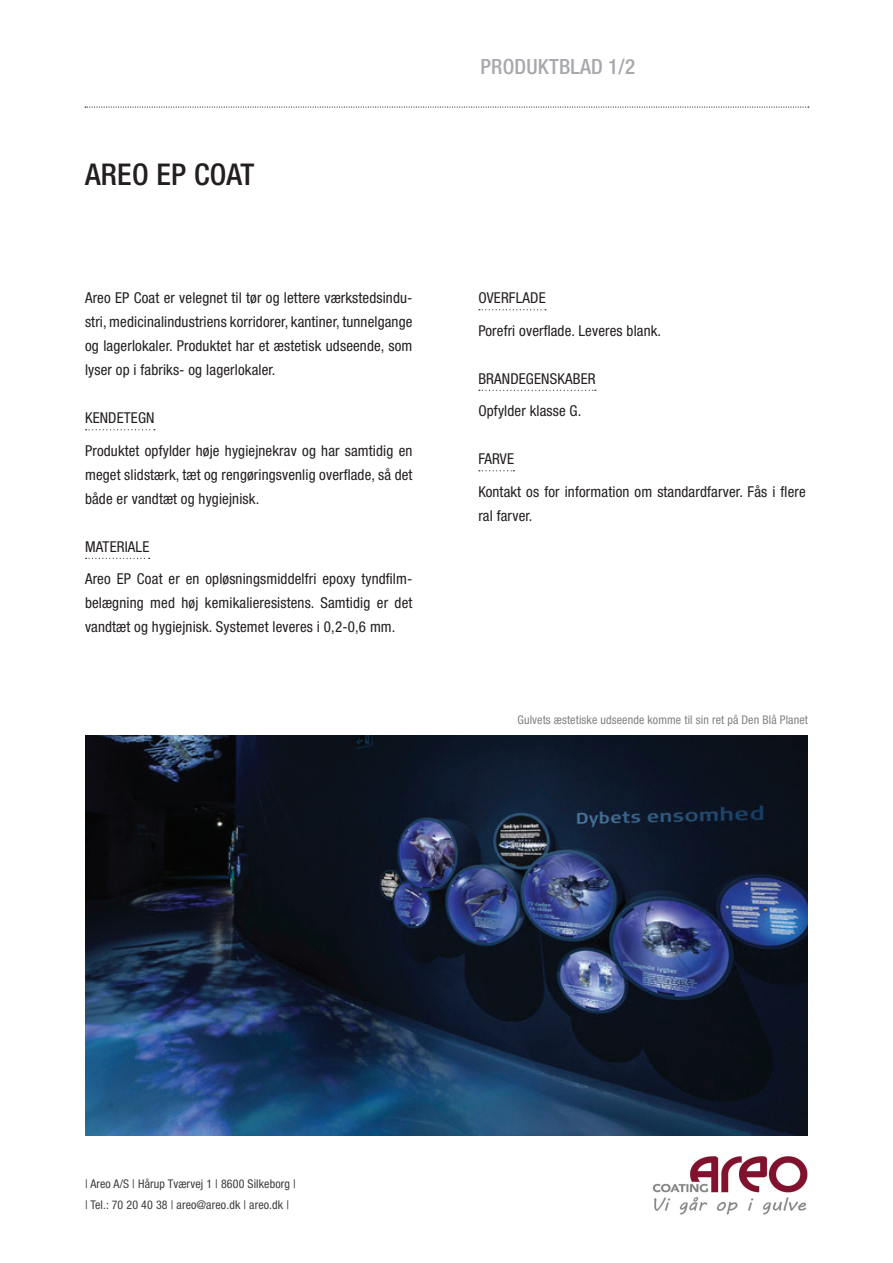
<style>
.page{position:relative;width:893px;height:1263px;background:#fff}
.page>*{position:absolute;margin:0;border:0;box-sizing:border-box;transform-origin:0 0}
.t1{font:500 condensed 30px "Helvetica Neue LT";letter-spacing:.01em;color:#231f20}
.t2{font:500 condensed 21px "Helvetica Neue LT";letter-spacing:.01em;color:#a8a9ad}
.t3{font:condensed 15px/24px "Helvetica Neue LT";letter-spacing:.01em;color:#231f20}
.t4{font:condensed 12px/21px "Helvetica Neue LT";letter-spacing:.01em;color:#3e3e3f}
.t5{font:condensed 12px "Helvetica Neue LT";letter-spacing:.01em;color:#808285}
</style>
<div class="page">
<img style="left:653px;top:1156px;width:155px;height:58px">
<svg style="left:85px;top:106px;width:724px;height:2px"></svg>
<img style="left:85px;top:736px;width:723px;height:399px">
<svg style="left:86px;top:429px;width:69px;height:1px"></svg>
<svg style="left:86px;top:558px;width:64px;height:1px"></svg>
<svg style="left:479px;top:309px;width:67px;height:1px"></svg>
<svg style="left:479px;top:390px;width:117px;height:1px"></svg>
<svg style="left:479px;top:470px;width:35px;height:1px"></svg>
<h1 class="t1" style="left:85px;top:156px;width:171px">AREO EP COAT</h1>
<p class="t3" style="left:85px;top:286px;width:329px;text-align:justify">Areo EP Coat er velegnet til tør og lettere værkstedsindu&shy;stri, medicinalindustriens korridorer, kantiner, tunnelgange og lagerlokaler. Produktet har et æstetisk udseende, som lyser op i fabriks- og lagerlokaler.</p>
<p class="t3" style="left:85px;top:401px;width:329px;line-height:32.5px">KENDETEGN<br>Produktet opfylder høje hygiejnekrav og har samtidig en</p>
<p class="t3" style="left:85px;top:462px;width:329px">meget slidstærk, tæt og rengøringsvenlig overflade, så det både er vandtæt og hygiejnisk.</p>
<p class="t3" style="left:85px;top:530px;width:329px;line-height:32.5px">MATERIALE<br>Areo EP Coat er en opløsningsmiddelfri epoxy tyndfilm-</p>
<p class="t3" style="left:85px;top:591px;width:329px">belægning med høj kemikalieresistens. Samtidig er det vandtæt og hygiejnisk. Systemet leveres i 0,2-0,6 mm.</p>
<h2 class="t2" style="left:480px;top:54px;width:156px">PRODUKTBLAD 1/2</h2>
<p class="t3" style="left:478px;top:281px;width:184px;line-height:32.5px">OVERFLADE<br>Porefri overflade. Leveres blank.</p>
<p class="t3" style="left:478px;top:362px;width:119px;line-height:32.5px">BRANDEGENSKABER<br>Opfylder klasse G.</p>
<p class="t3" style="left:478px;top:442px;width:329px;line-height:32.5px">FARVE<br>Kontakt os for information om standardfarver. Fås i flere</p>
<p class="t3" style="left:478px;top:503px;width:56px">ral farver.</p>
<p class="t5" style="left:517px;top:713px;width:292px">Gulvets æstetiske udseende komme til sin ret på Den Blå Planet</p>
<p class="t4" style="left:85px;top:1173px;width:212px">| Areo A/S | Hårup Tværvej 1 | 8600 Silkeborg | | Tel.: 70 20 40 38 | areo@areo.dk | areo.dk |</p>
</div>
